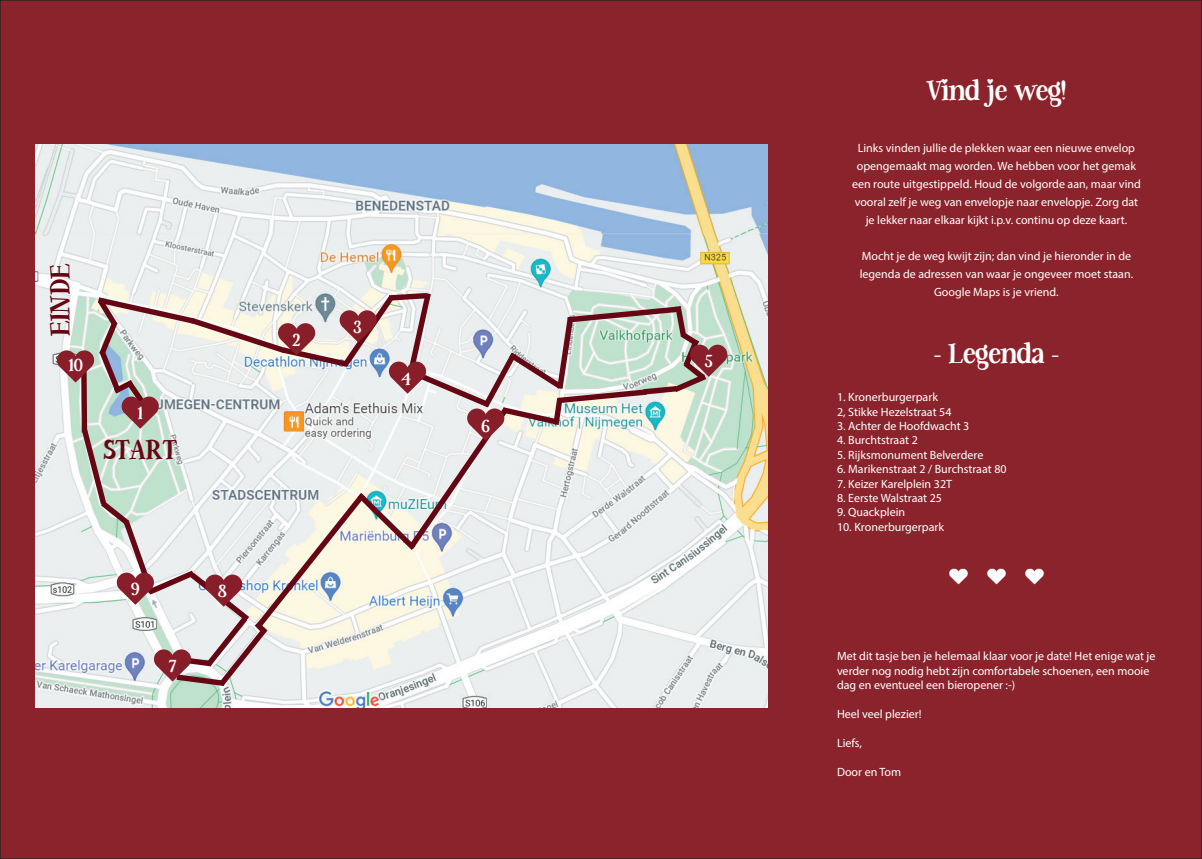
<style>
.page{position:relative;width:1202px;height:859px;background:#8a232c}
.page>*{position:absolute;margin:0;border:0;box-sizing:border-box;transform-origin:0 0}
.t1{font:28px "Be My Glittertine";letter-spacing:-.005em;color:#fff}
.t2{font:27.6px "Be My Glittertine";color:#650614}
.t3{font:17.6px "Be My Glittertine";color:#fff}
.t4{font:12px/18px "Myriad Pro";color:#fff;text-align:center}
</style>
<div class="page">
<img style="left:36px;top:145px;width:732px;height:563px">
<svg style="left:57px;top:287px;width:670px;height:405px;background:#dfe0de"></svg>
<img style="left:987px;top:568px;width:19px;height:17px">
<img style="left:949px;top:568px;width:19px;height:17px">
<img style="left:1025px;top:568px;width:19px;height:17px">
<h2 class="t2" style="left:42px;top:336px;width:74px;rotate:-90deg">EINDE</h2>
<h3 class="t3" style="left:69px;top:354px;width:16px">10</h3>
<h3 class="t3" style="left:138px;top:402px;width:6px">1</h3>
<h2 class="t2" style="left:104px;top:432px;width:75px">START</h2>
<h3 class="t3" style="left:131px;top:578px;width:10px">9</h3>
<h3 class="t3" style="left:218px;top:580px;width:10px">8</h3>
<h3 class="t3" style="left:169px;top:655px;width:9px">7</h3>
<h3 class="t3" style="left:292px;top:329px;width:10px">2</h3>
<h3 class="t3" style="left:353px;top:316px;width:9px">3</h3>
<h3 class="t3" style="left:402px;top:367px;width:11px">4</h3>
<h3 class="t3" style="left:481px;top:415px;width:10px">6</h3>
<h3 class="t3" style="left:705px;top:350px;width:9px">5</h3>
<h1 class="t1" style="left:926px;top:73px;width:141px">Vind je weg!</h1>
<p class="t4" style="left:852px;top:138px;width:290px">Links vinden jullie de plekken waar een nieuwe envelop opengemaakt mag worden. We hebben voor het gemak een route uitgestippeld. Houd de volgorde aan, maar vind vooral zelf je weg van envelopje naar envelopje. Zorg dat je lekker naar elkaar kijkt i.p.v. continu op deze kaart.</p>
<p class="t4" style="left:860px;top:246px;width:275px">Mocht je de weg kwijt zijn; dan vind je hieronder in de legenda de adressen van waar je ongeveer moet staan.<br>Google Maps is je vriend.</p>
<h1 class="t1" style="left:934px;top:335px;width:126px">- Legenda -</h1>
<p class="t4" style="left:837px;top:390px;width:116px;line-height:14.4px;text-align:left">1. Kronerburgerpark<br>2, Stikke Hezelstraat 54</p>
<p class="t4" style="left:837px;top:417px;width:134px">3. Achter de Hoofdwacht 3</p>
<p class="t4" style="left:837px;top:431px;width:82px">4. Burchtstraat 2</p>
<p class="t4" style="left:837px;top:446px;width:148px">5. Rijksmonument Belverdere</p>
<p class="t4" style="left:837px;top:460px;width:171px">6. Marikenstraat 2 / Burchstraat 80</p>
<p class="t4" style="left:837px;top:474px;width:117px">7. Keizer Karelplein 32T</p>
<p class="t4" style="left:837px;top:489px;width:107px">8. Eerste Walstraat 25</p>
<p class="t4" style="left:837px;top:503px;width:70px">9. Quackplein</p>
<p class="t4" style="left:837px;top:518px;width:109px">10. Kronerburgerpark</p>
<p class="t4" style="left:837px;top:649px;width:320px;line-height:14.4px;text-align:left">Met dit tasje ben je helemaal klaar voor je date! Het enige wat je verder nog nodig hebt zijn comfortabele schoenen, een mooie dag en eventueel een bieropener :-)</p>
<p class="t4" style="left:837px;top:705px;width:86px">Heel veel plezier!</p>
<p class="t4" style="left:837px;top:734px;width:26px">Liefs,</p>
<p class="t4" style="left:837px;top:762px;width:66px">Door en Tom</p>
</div>
